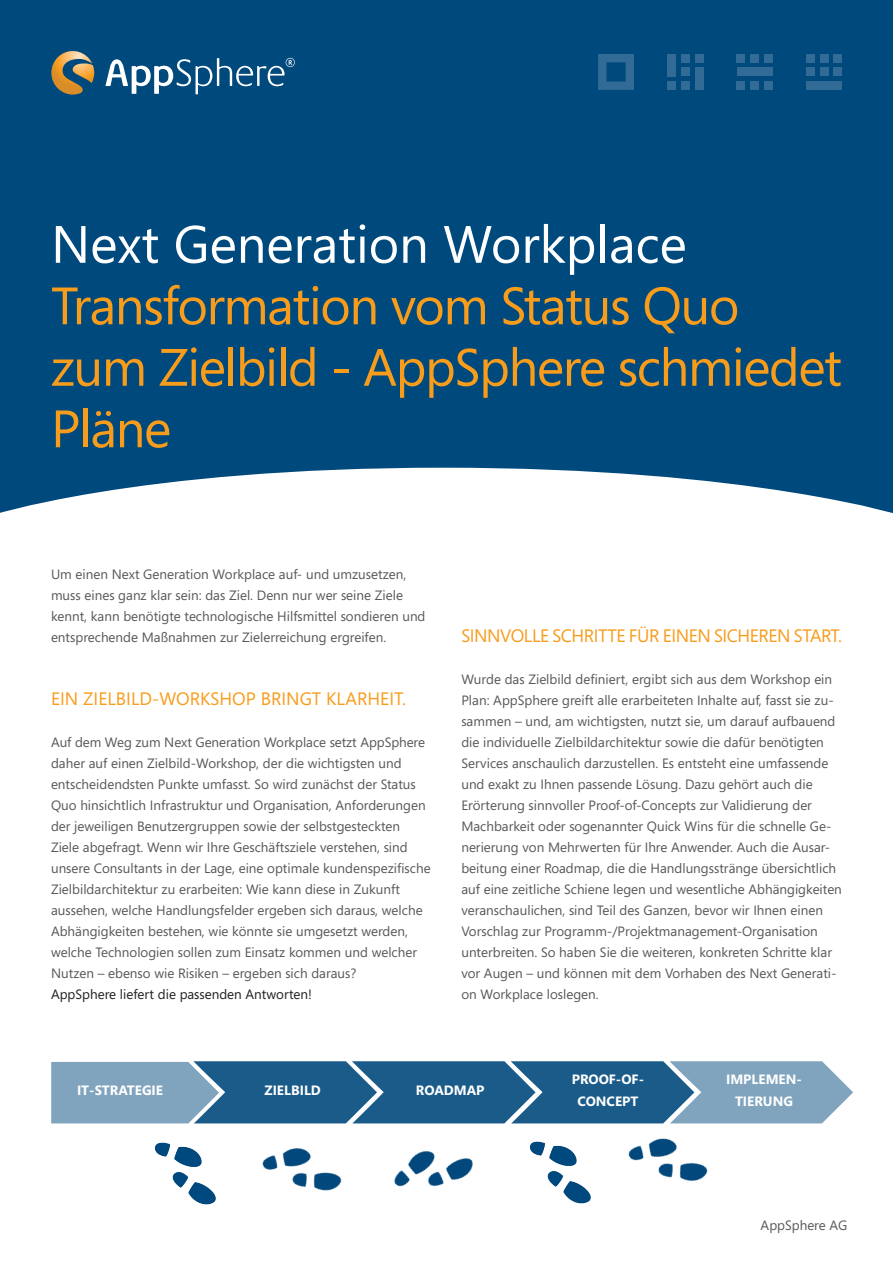
<style>
.page{position:relative;width:893px;height:1263px;background:#fff}
.page>*{position:absolute;margin:0;border:0;box-sizing:border-box;transform-origin:0 0}
.t1{font:52.5px/61.5px "Segoe";letter-spacing:-.025em;color:#f89c1c}
.t2{font:52.5px "Segoe";color:#fff}
.t3{font:18px "Segoe";letter-spacing:-.025em;color:#f89c1c}
.t4{font:18px "Segoe";color:#f89c1c}
.t5{font:13.5px/21px "Segoe";color:#57585a}
.t6{font:700 13.5px/22px "Segoe";color:#fff;text-align:center}
.t7{font:13.5px "Segoe";color:#231f20}
</style>
<div class="page">
<div style="left:0;top:0;width:893px;height:513px;background:#00497d"></div>
<svg style="left:51px;top:51px;width:43px;height:44px;background:#827b5e"></svg>
<svg style="left:106px;top:58px;width:189px;height:37px"></svg>
<svg style="left:598px;top:54px;width:36px;height:36px"></svg>
<div style="left:667px;top:54px;width:9px;height:22px;background:#326c96"></div>
<div style="left:681px;top:54px;width:9px;height:8px;background:#326c96"></div>
<div style="left:695px;top:54px;width:8px;height:8px;background:#326c96"></div>
<div style="left:681px;top:68px;width:9px;height:8px;background:#326c96"></div>
<div style="left:667px;top:81px;width:9px;height:9px;background:#326c96"></div>
<div style="left:681px;top:81px;width:9px;height:9px;background:#326c96"></div>
<div style="left:695px;top:68px;width:8px;height:22px;background:#326c96"></div>
<div style="left:737px;top:54px;width:8px;height:8px;background:#326c96"></div>
<div style="left:750px;top:54px;width:9px;height:8px;background:#326c96"></div>
<div style="left:764px;top:54px;width:9px;height:8px;background:#326c96"></div>
<div style="left:737px;top:68px;width:36px;height:8px;background:#326c96"></div>
<div style="left:737px;top:81px;width:8px;height:9px;background:#326c96"></div>
<div style="left:750px;top:81px;width:9px;height:9px;background:#326c96"></div>
<div style="left:764px;top:81px;width:9px;height:9px;background:#326c96"></div>
<div style="left:806px;top:54px;width:8px;height:8px;background:#326c96"></div>
<div style="left:820px;top:54px;width:8px;height:8px;background:#326c96"></div>
<div style="left:834px;top:54px;width:8px;height:8px;background:#326c96"></div>
<div style="left:806px;top:68px;width:8px;height:8px;background:#326c96"></div>
<div style="left:820px;top:68px;width:8px;height:8px;background:#326c96"></div>
<div style="left:834px;top:68px;width:8px;height:8px;background:#326c96"></div>
<div style="left:806px;top:81px;width:36px;height:9px;background:#326c96"></div>
<svg style="left:51px;top:1061px;width:802px;height:62px;background:#4d80a4"></svg>
<img style="left:155px;top:1142px;width:61px;height:63px">
<img style="left:245px;top:1117px;width:113px;height:74px">
<img style="left:378px;top:1117px;width:112px;height:70px">
<img style="left:530px;top:1141px;width:61px;height:63px">
<img style="left:611px;top:1107px;width:113px;height:74px">
<h1 class="t2" style="left:51px;top:208px;width:637px">Next Generation Workplace</h1>
<h1 class="t1" style="left:51px;top:274px;width:792px">Transformation vom Status Quo zum Zielbild - AppSphere schmiedet<br>Pläne</h1>
<p class="t5" style="left:51px;top:563px;width:376px">Um einen Next Generation Workplace auf- und umzusetzen, muss eines ganz klar sein: das Ziel. Denn nur wer seine Ziele kennt, kann benötigte technologische Hilfsmittel sondieren und entsprechende Maßnahmen zur Zielerreichung ergreifen.</p>
<h2 class="t4" style="left:51px;top:686px;width:356px">EIN ZIELBILD-WORKSHOP BRINGT KLARHEIT.</h2>
<p class="t5" style="left:51px;top:731px;width:381px">Auf dem Weg zum Next Generation Workplace setzt AppSphere daher auf einen Zielbild-Workshop, der die wichtigsten und entscheidendsten Punkte umfasst. So wird zunächst der Status Quo hinsichtlich Infrastruktur und Organisation, Anforderungen der jeweiligen Benutzergruppen sowie der selbstgesteckten Ziele abgefragt. Wenn wir Ihre Geschäftsziele verstehen, sind unsere Consultants in der Lage, eine optimale kundenspezifische Zielbildarchitektur zu erarbeiten: Wie kann diese in Zukunft aussehen, welche Handlungsfelder ergeben sich daraus, welche Abhängigkeiten bestehen, wie könnte sie umgesetzt werden, welche Technologien sollen zum Einsatz kommen und welcher Nutzen – ebenso wie Risiken – ergeben sich daraus?</p>
<p class="t7" style="left:51px;top:985px;width:262px">AppSphere liefert die passenden Antworten!</p>
<h2 class="t3" style="left:461px;top:623px;width:382px">SINNVOLLE SCHRITTE FÜR EINEN SICHEREN START.</h2>
<p class="t5" style="left:461px;top:668px;width:382px">Wurde das Zielbild definiert, ergibt sich aus dem Workshop ein Plan: AppSphere greift alle erarbeiteten Inhalte auf, fasst sie zu&shy;sammen – und, am wichtigsten, nutzt sie, um darauf aufbauend die individuelle Zielbildarchitektur sowie die dafür benötigten Services anschaulich darzustellen. Es entsteht eine umfassende und exakt zu Ihnen passende Lösung. Dazu gehört auch die Erörterung sinnvoller Proof-of-Concepts zur Validierung der Machbarkeit oder sogenannter Quick Wins für die schnelle Ge&shy;nerierung von Mehrwerten für Ihre Anwender. Auch die Ausar&shy;beitung einer Roadmap, die die Handlungsstränge übersichtlich auf eine zeitliche Schiene legen und wesentliche Abhängigkeiten veranschaulichen, sind Teil des Ganzen, bevor wir Ihnen einen Vorschlag zur Programm-/Projektmanagement-Organisation unterbreiten. So haben Sie die weiteren, konkreten Schritte klar vor Augen – und können mit dem Vorhaben des Next Generati&shy;on Workplace loslegen.</p>
<p class="t6" style="left:77px;top:1079px;width:88px">IT-STRATEGIE</p>
<p class="t6" style="left:264px;top:1079px;width:58px">ZIELBILD</p>
<p class="t6" style="left:416px;top:1079px;width:70px">ROADMAP</p>
<p class="t6" style="left:572px;top:1068px;width:74px">PROOF-OF-<br>CONCEPT</p>
<p class="t6" style="left:726px;top:1068px;width:77px">IMPLEMEN-<br>TIERUNG</p>
<p class="t5" style="left:761px;top:1214px;width:88px">AppSphere AG</p>
</div>
